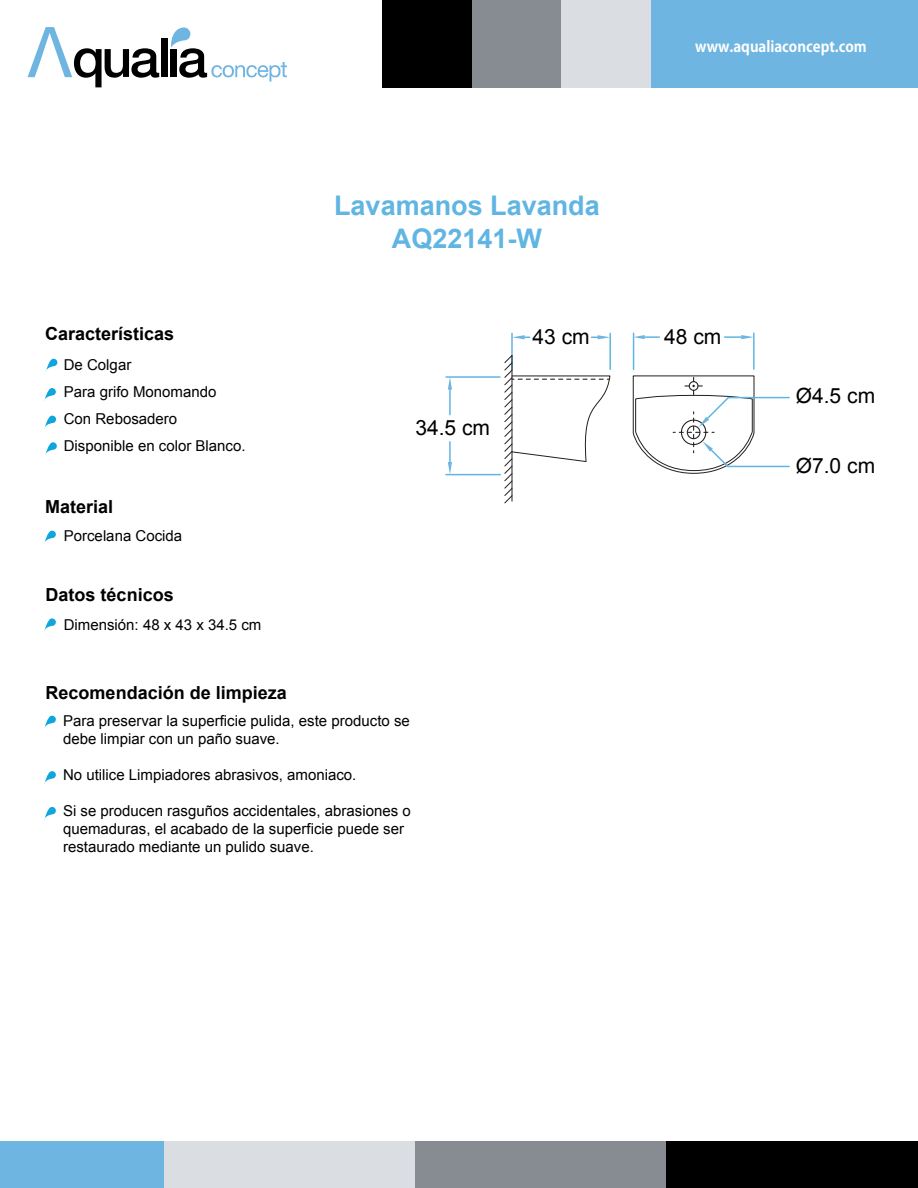
<style>
.page{position:relative;width:918px;height:1188px;background:#fff}
.page>*{position:absolute;margin:0;border:0;box-sizing:border-box;transform-origin:0 0}
.t1{font:700 27px/32.4px "Arial";color:#60b5e2;text-align:center}
.t2{font:21px "Arial";color:#000}
.t3{font:700 18px "Arial";color:#000}
.t4{font:15px/27px "Arial";color:#000}
.t5{font:700 15px "Adobe Gothic Std";color:#fff;scale:.95 1}
</style>
<div class="page">
<div style="left:650px;top:0;width:268px;height:88px;background:#6eb5e1"></div>
<div style="left:561px;top:0;width:89px;height:88px;background:#dadde2"></div>
<div style="left:472px;top:0;width:89px;height:88px;background:#878c93"></div>
<div style="left:382px;top:0;width:90px;height:88px;background:#000"></div>
<div style="left:162px;top:38px;width:6px;height:39px;background:#000"></div>
<svg style="left:28px;top:27px;width:131px;height:60px"></svg>
<svg style="left:171px;top:27px;width:116px;height:55px"></svg>
<div style="left:0;top:1141px;width:164px;height:47px;background:#6eb5e1"></div>
<div style="left:164px;top:1141px;width:252px;height:47px;background:#dadde2"></div>
<div style="left:416px;top:1141px;width:251px;height:47px;background:#878c93"></div>
<div style="left:667px;top:1141px;width:251px;height:47px;background:#000"></div>
<svg style="left:46px;top:359px;width:11px;height:12px"></svg>
<svg style="left:44px;top:416px;width:12px;height:12px"></svg>
<svg style="left:44px;top:388px;width:12px;height:13px"></svg>
<svg style="left:45px;top:442px;width:12px;height:13px"></svg>
<svg style="left:44px;top:716px;width:12px;height:12px"></svg>
<svg style="left:44px;top:771px;width:12px;height:13px"></svg>
<svg style="left:44px;top:807px;width:12px;height:13px"></svg>
<svg style="left:44px;top:531px;width:12px;height:12px"></svg>
<svg style="left:44px;top:618px;width:12px;height:13px"></svg>
<hr style="left:446px;top:376px;width:54px;height:2px;background:#60b5e2">
<hr style="left:446px;top:474px;width:54px;height:1px;background:#60b5e2">
<hr style="left:449px;top:390px;width:2px;height:25px;background:#60b5e2">
<hr style="left:449px;top:442px;width:2px;height:20px;background:#60b5e2">
<svg style="left:448px;top:377px;width:4px;height:13px"></svg>
<svg style="left:448px;top:462px;width:4px;height:12px"></svg>
<hr style="left:753px;top:333px;width:2px;height:36px;background:#60b5e2">
<hr style="left:633px;top:333px;width:1px;height:37px;background:#60b5e2">
<svg style="left:725px;top:335px;width:29px;height:4px"></svg>
<svg style="left:634px;top:335px;width:25px;height:4px"></svg>
<hr style="left:609px;top:333px;width:2px;height:36px;background:#60b5e2">
<hr style="left:511px;top:333px;width:2px;height:37px;background:#60b5e2">
<svg style="left:591px;top:335px;width:19px;height:4px"></svg>
<svg style="left:512px;top:335px;width:18px;height:4px"></svg>
<svg style="left:505px;top:355px;width:106px;height:148px"></svg>
<svg style="left:632px;top:375px;width:158px;height:99px"></svg>
<p class="t3" style="left:45px;top:322px;width:131px">Características</p>
<p class="t4" style="left:64px;top:352px;width:183px">De Colgar<br>Para grifo Monomando<br>Con Rebosadero<br>Disponible en color Blanco.</p>
<p class="t3" style="left:45px;top:495px;width:70px">Material</p>
<p class="t4" style="left:64px;top:522px;width:120px">Porcelana Cocida</p>
<p class="t3" style="left:46px;top:583px;width:130px">Datos técnicos</p>
<p class="t4" style="left:64px;top:611px;width:199px">Dimensión: 48 x 43 x 34.5 cm</p>
<h1 class="t1" style="left:334px;top:190px;width:267px">Lavamanos Lavanda<br>AQ22141-W</h1>
<h2 class="t2" style="left:415px;top:414px;width:76px">34.5 cm</h2>
<h2 class="t2" style="left:533px;top:323px;width:59px">43 cm</h2>
<p class="t3" style="left:46px;top:680px;width:243px">Recomendación de limpieza</p>
<p class="t4" style="left:63px;top:712px;width:348px;line-height:18px">Para preservar la superficie pulida, este producto se debe limpiar con un paño suave.</p>
<p class="t4" style="left:63px;top:762px;width:295px">No utilice Limpiadores abrasivos, amoniaco.</p>
<p class="t4" style="left:63px;top:802px;width:349px;line-height:18px">Si se producen rasguños accidentales, abrasiones o quemaduras, el acabado de la superficie puede ser restaurado mediante un pulido suave.</p>
<p class="t5" style="left:695px;top:37px;width:182px">www.aqualiaconcept.com</p>
<h2 class="t2" style="left:664px;top:322px;width:59px">48 cm</h2>
<h2 class="t2" style="left:796px;top:382px;width:81px">Ø4.5 cm</h2>
<h2 class="t2" style="left:796px;top:452px;width:81px">Ø7.0 cm</h2>
</div>
